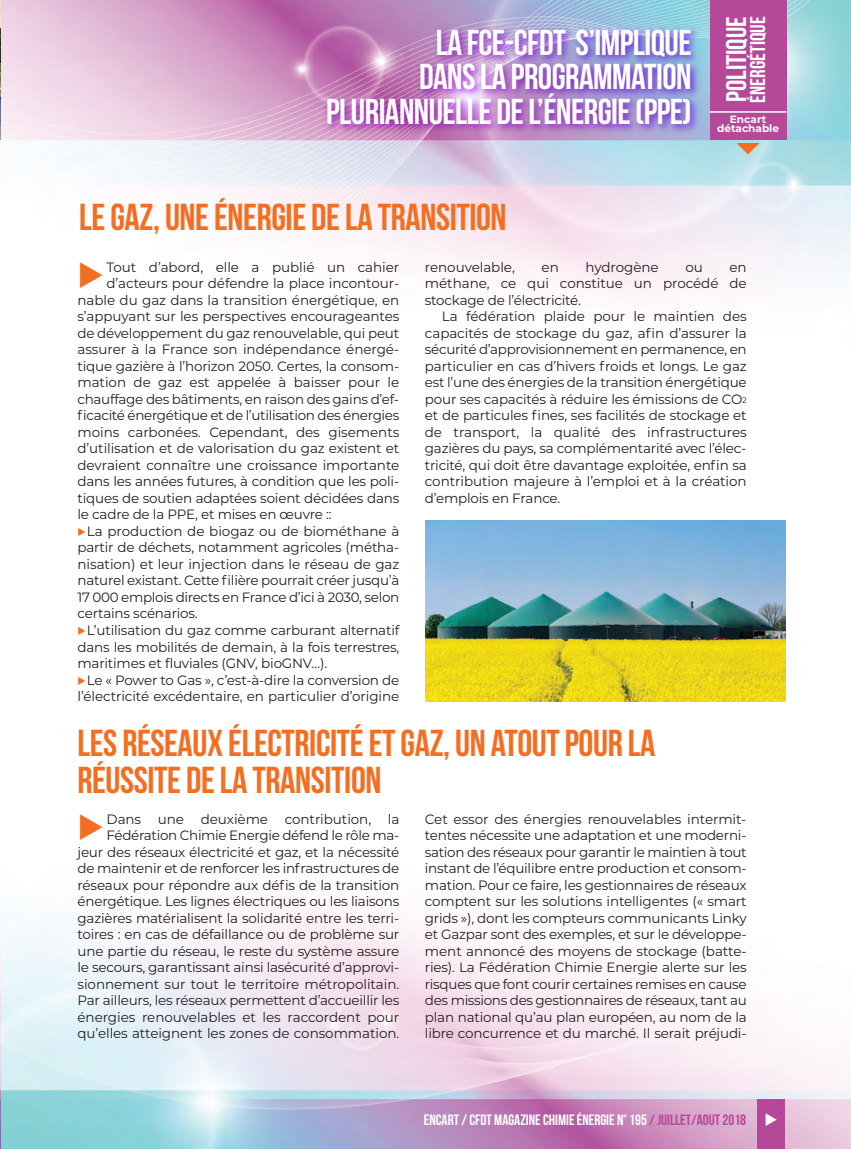
<style>
.page{position:relative;width:851px;height:1149px;background:#fff}
.page>*{position:absolute;margin:0;border:0;box-sizing:border-box;transform-origin:0 0}
.t1{font:37.5px/37.5px "Bebas Neue";letter-spacing:-.01em;color:#f36e21}
.t2{font:36px/34.2px "Bebas Neue";letter-spacing:-.015em;color:#fff;text-align:right}
.t3{font:28.35px "Bebas Neue";color:#fff}
.t4{font:21.3px "Bebas Neue";color:#fff}
.t5{font:15px "Bebas Neue";color:#fff}
.t6{font:13.5px/16.5px "Montserrat";letter-spacing:-.015em;color:#231f20;text-align:justify}
.t7{font:700 10.5px/9px "Montserrat";color:#fff;text-align:center}
.s1{font-size:8.1px}
.s2{color:#b6489a}
</style>
<div class="page">
<img style="left:0;top:0;width:850px;height:1148px">
<img style="left:157px;top:15px;width:589px;height:151px">
<img style="left:425px;top:520px;width:359px;height:181px">
<div style="left:757px;top:1098px;width:27px;height:50px;background:#b6489a"></div>
<div style="left:709px;top:0;width:77px;height:140px;background:#b6489a"></div>
<hr style="left:709px;top:111px;width:77px;height:2px;background:#fff">
<svg style="left:736px;top:143px;width:23px;height:11px"></svg>
<img style="left:0;top:28px;width:1px;height:112px">
<svg style="left:80px;top:262px;width:22px;height:26px"></svg>
<svg style="left:78px;top:527px;width:7px;height:8px"></svg>
<svg style="left:78px;top:626px;width:7px;height:8px"></svg>
<svg style="left:78px;top:676px;width:7px;height:8px"></svg>
<svg style="left:80px;top:814px;width:22px;height:26px"></svg>
<h2 class="t2" style="left:326px;top:26px;width:367px">LA FCE-CFDT S’IMPLIQUE<br>DANS LA PROGRAMMATION<br>PLURIANNUELLE DE L’ÉNERGIE (PPE)</h2>
<h1 class="t1" style="left:79px;top:198px;width:429px">LE GAZ, UNE ÉNERGIE DE LA TRANSITION</h1>
<h3 class="t3" style="left:719px;top:102px;width:87px;rotate:-90deg">POLITIQUE</h3>
<h3 class="t4" style="left:745px;top:102px;width:87px;rotate:-90deg">ÉNERGÉTIQUE</h3>
<p class="t7" style="left:717px;top:115px;width:63px">Encart détachable</p>
<p class="t6" style="left:107px;top:260px;width:294px">Tout d’abord, elle a publié un cahier</p>
<p class="t6" style="left:107px;top:276px;width:294px">d’acteurs pour défendre la place incontour-</p>
<p class="t6" style="left:77px;top:293px;width:323px">nable du gaz dans la transition énergétique, en</p>
<p class="t6" style="left:77px;top:309px;width:323px">s’appuyant sur les perspectives encourageantes</p>
<p class="t6" style="left:77px;top:325px;width:323px">de développement du gaz renouvelable, qui peut</p>
<p class="t6" style="left:77px;top:342px;width:323px">assurer à la France son indépendance énergé-</p>
<p class="t6" style="left:77px;top:358px;width:323px">tique gazière à l’horizon 2050. Certes, la consom-</p>
<p class="t6" style="left:77px;top:375px;width:323px">mation de gaz est appelée à baisser pour le</p>
<p class="t6" style="left:77px;top:391px;width:323px">chauffage des bâtiments, en raison des gains d’ef-</p>
<p class="t6" style="left:77px;top:408px;width:323px">ficacité énergétique et de l’utilisation des énergies</p>
<p class="t6" style="left:77px;top:424px;width:323px">moins carbonées. Cependant, des gisements</p>
<p class="t6" style="left:77px;top:441px;width:323px">d’utilisation et de valorisation du gaz existent et</p>
<p class="t6" style="left:77px;top:457px;width:323px">devraient connaître une croissance importante</p>
<p class="t6" style="left:77px;top:474px;width:323px">dans les années futures, à condition que les poli-</p>
<p class="t6" style="left:77px;top:490px;width:323px">tiques de soutien adaptées soient décidées dans</p>
<p class="t6" style="left:77px;top:507px;width:256px">le cadre de la PPE, et mises en œuvre ::</p>
<p class="t6" style="left:87px;top:524px;width:314px">La production de biogaz ou de biométhane à</p>
<p class="t6" style="left:77px;top:540px;width:323px">partir de déchets, notamment agricoles (métha-</p>
<p class="t6" style="left:77px;top:557px;width:323px">nisation) et leur injection dans le réseau de gaz</p>
<p class="t6" style="left:77px;top:573px;width:323px">naturel existant. Cette filière pourrait créer jusqu’à</p>
<p class="t6" style="left:77px;top:589px;width:323px">17 000 emplois directs en France d’ici à 2030, selon</p>
<p class="t6" style="left:77px;top:606px;width:122px">certains scénarios.</p>
<p class="t6" style="left:87px;top:623px;width:314px">L’utilisation du gaz comme carburant alternatif</p>
<p class="t6" style="left:77px;top:639px;width:323px">dans les mobilités de demain, à la fois terrestres,</p>
<p class="t6" style="left:77px;top:656px;width:251px">maritimes et fluviales (GNV, bioGNV…).</p>
<p class="t6" style="left:87px;top:672px;width:314px">Le « Power to Gas », c’est-à-dire la conversion de</p>
<p class="t6" style="left:77px;top:689px;width:323px">l’électricité excédentaire, en particulier d’origine</p>
<p class="t6" style="left:425px;top:260px;width:91px">renouvelable,</p>
<p class="t6" style="left:541px;top:260px;width:19px">en</p>
<p class="t6" style="left:585px;top:260px;width:75px">hydrogène</p>
<p class="t6" style="left:685px;top:260px;width:19px">ou</p>
<p class="t6" style="left:425px;top:260px;width:323px;text-indent:304px">en méthane, ce qui constitue un procédé de stockage de l’électricité.</p>
<p class="t6" style="left:425px;top:309px;width:323px;text-indent:17px">La fédération plaide pour le maintien des capacités de stockage du gaz, afin d’assurer la sécurité d’approvisionnement en permanence, en particulier en cas d’hivers froids et longs. Le gaz est l’une des énergies de la transition énergétique pour ses capacités à réduire les émissions de CO<span class="s1">2 </span>et de particules fines, ses facilités de stockage et de transport, la qualité des infrastructures gazières du pays, sa complémentarité avec l’élec&shy;tricité, qui doit être davantage exploitée, enfin sa contribution majeure à l’emploi et à la création d’emplois en France.</p>
<h1 class="t1" style="left:77px;top:723px;width:579px">LES RÉSEAUX ÉLECTRICITÉ ET GAZ, UN ATOUT POUR LA<br>RÉUSSITE DE LA TRANSITION</h1>
<p class="t6" style="left:77px;top:811px;width:323px;text-align:right">Dans une deuxième contribution, la Fédération Chimie Energie défend le rôle ma-<br>jeur des réseaux électricité et gaz, et la nécessité de maintenir et de renforcer les infrastructures de réseaux pour répondre aux défis de la transition énergétique. Les lignes électriques ou les liaisons gazières matérialisent la solidarité entre les terri&shy;toires : en cas de défaillance ou de problème sur une partie du réseau, le reste du système assure le secours, garantissant ainsi lasécurité d’approvi&shy;sionnement sur tout le territoire métropolitain.<br>Par ailleurs, les réseaux permettent d’accueillir les énergies renouvelables et les raccordent pour qu’elles atteignent les zones de consommation.</p>
<p class="t6" style="left:425px;top:811px;width:323px">Cet essor des énergies renouvelables intermit&shy;tentes nécessite une adaptation et une moderni&shy;sation des réseaux pour garantir le maintien à tout instant de l’équilibre entre production et consom&shy;mation. Pour ce faire, les gestionnaires de réseaux comptent sur les solutions intelligentes (« smart grids »), dont les compteurs communicants Linky et Gazpar sont des exemples, et sur le développe&shy;ment annoncé des moyens de stockage (batte&shy;ries). La Fédération Chimie Energie alerte sur les risques que font courir certaines remises en cause des missions des gestionnaires de réseaux, tant au plan national qu’au plan européen, au nom de la libre concurrence et du marché. Il serait préjudi-</p>
<p class="t5" style="left:424px;top:1110px;width:324px">ENCART / CFDT MAGAZINE CHIMIE ÉNERGIE N° 195 <span class="s2">/ JUILLET/AOUT 2018</span></p>
</div>
